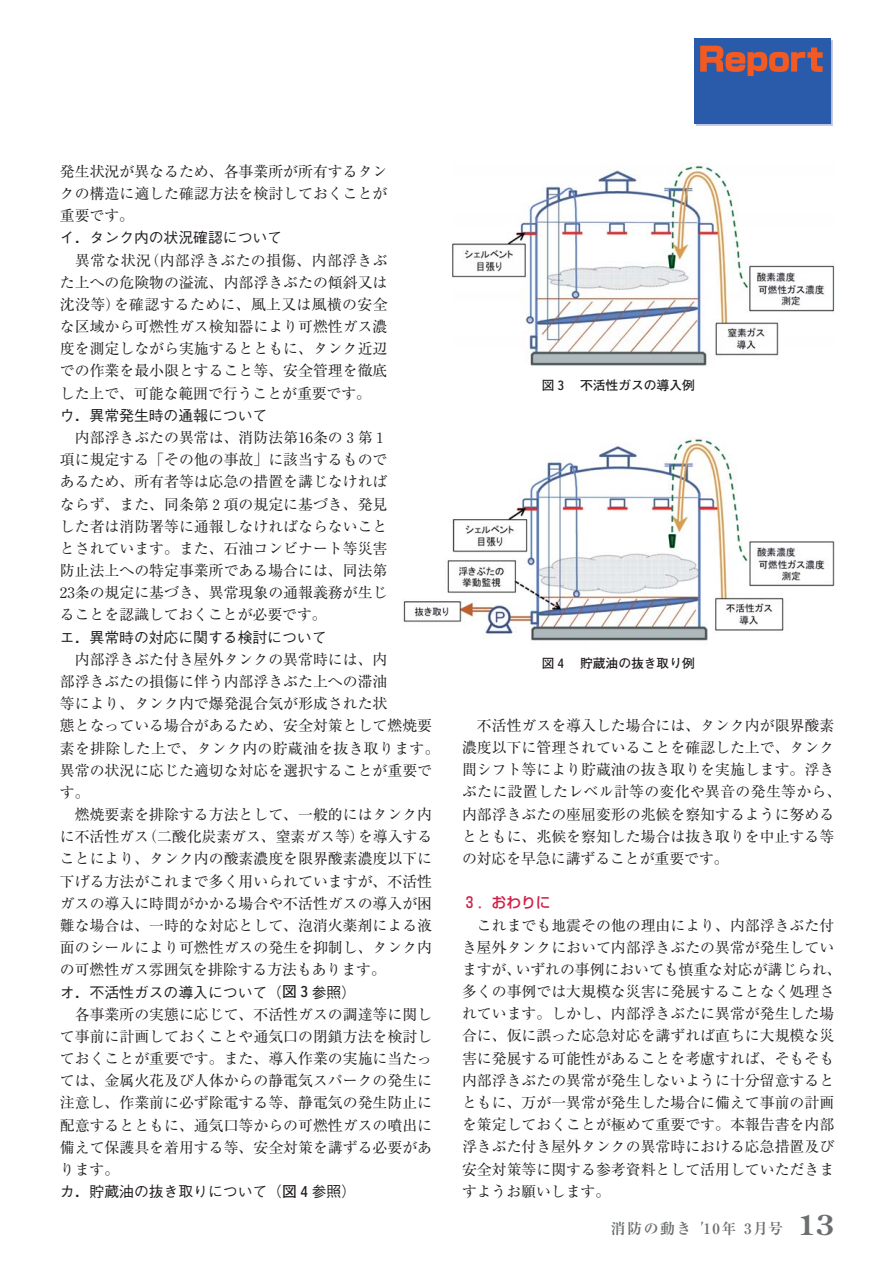
<style>
.page{position:relative;width:893px;height:1263px;background:#fff}
.page>*{position:absolute;margin:0;border:0;box-sizing:border-box;transform-origin:0 0}
.t1{font:14.85px/22.2px "Ryumin";color:#231f20;text-align:justify}
.t2{font:500 14.85px "Gothic BBB";letter-spacing:-.005em;color:#231f20}
.t3{font:700 14.85px "Ryumin";letter-spacing:.1em;color:#6c6e70}
.t4{font:500 14.85px "Shin Go";color:#d12149}
.t5{font:700 12.75px "Futo Go B101";color:#231f20}
.s1{font-family:"Futo Go B101";font-weight:700}
.s2{font-style:italic}
.s3{font-family:"Century Old Style";font-size:27.6px}
</style>
<div class="page">
<div style="left:694px;top:38px;width:136px;height:85px;background:#295baa"></div>
<svg style="left:696px;top:40px;width:136px;height:85px"></svg>
<img style="left:452px;top:164px;width:382px;height:202px">
<img style="left:403px;top:437px;width:431px;height:204px">
<p class="t1" style="left:60px;top:162px;width:329px">発生状況が異なるため、各事業所が所有するタンクの構造に適した確認方法を検討しておくことが重要です。</p>
<p class="t2" style="left:60px;top:232px;width:224px">イ．タンク内の状況確認について</p>
<p class="t1" style="left:60px;top:251px;width:329px;text-indent:15px">異常な状況（内部浮きぶたの損傷、内部浮きぶた上への危険物の溢流、内部浮きぶたの傾斜又は沈没等）を確認するために、風上又は風横の安全な区域から可燃性ガス検知器により可燃性ガス濃度を測定しながら実施するとともに、タンク近辺での作業を最小限とすること等、安全管理を徹底した上で、可能な範囲で行うことが重要です。</p>
<p class="t2" style="left:60px;top:410px;width:209px">ウ．異常発生時の通報について</p>
<p class="t1" style="left:60px;top:428px;width:329px;text-indent:15px">内部浮きぶたの異常は、消防法第16条の３第１項に規定する「その他の事故」に該当するものであるため、所有者等は応急の措置を講じなければならず、また、同条第２項の規定に基づき、発見した者は消防署等に通報しなければならないこととされています。また、石油コンビナート等災害防止法上への特定事業所である場合には、同法第23条の規定に基づき、異常現象の通報義務が生じることを認識しておくことが必要です。</p>
<p class="t2" style="left:60px;top:631px;width:268px">エ．異常時の対応に関する検討について</p>
<p class="t1" style="left:60px;top:650px;width:381px;text-align:left;text-indent:15px">内部浮きぶた付き屋外タンクの異常時には、内<br>部浮きぶたの損傷に伴う内部浮きぶた上への滞油<br>等により、タンク内で爆発混合気が形成された状<br>態となっている場合があるため、安全対策として燃焼要素を排除した上で、タンク内の貯蔵油を抜き取ります。異常の状況に応じた適切な対応を選択することが重要です。</p>
<p class="t1" style="left:60px;top:805px;width:374px;text-indent:15px">燃焼要素を排除する方法として、一般的にはタンク内に不活性ガス（二酸化炭素ガス、窒素ガス等）を導入することにより、タンク内の酸素濃度を限界酸素濃度以下に下げる方法がこれまで多く用いられていますが、不活性ガスの導入に時間がかかる場合や不活性ガスの導入が困難な場合は、一時的な対応として、泡消火薬剤による液面のシールにより可燃性ガスの発生を抑制し、タンク内の可燃性ガス雰囲気を排除する方法もあります。</p>
<p class="t2" style="left:60px;top:986px;width:298px">オ．不活性ガスの導入について（<span class="s1">図３</span>参照）</p>
<p class="t1" style="left:60px;top:1005px;width:374px;text-indent:15px">各事業所の実態に応じて、不活性ガスの調達等に関して事前に計画しておくことや通気口の閉鎖方法を検討しておくことが重要です。また、導入作業の実施に当たっては、金属火花及び人体からの静電気スパークの発生に注意し、作業前に必ず除電する等、静電気の発生防止に配意するとともに、通気口等からの可燃性ガスの噴出に備えて保護具を着用する等、安全対策を講ずる必要があります。</p>
<p class="t2" style="left:60px;top:1186px;width:298px">カ．貯蔵油の抜き取りについて（<span class="s1">図４</span>参照）</p>
<p class="t5" style="left:541px;top:380px;width:155px">図３　不活性ガスの導入例</p>
<p class="t5" style="left:541px;top:659px;width:155px">図４　貯蔵油の抜き取り例</p>
<p class="t1" style="left:462px;top:716px;width:381px;text-align:left;text-indent:15px">不活性ガスを導入した場合には、タンク内が限界酸素濃度以下に管理されていることを確認した上で、タンク間シフト等により貯蔵油の抜き取りを実施します。浮きぶたに設置したレベル計等の変化や異音の発生等から、内部浮きぶたの座屈変形の兆候を察知するように努めるとともに、兆候を察知した場合は抜き取りを中止する等の対応を早急に講ずることが重要です。</p>
<p class="t4" style="left:462px;top:897px;width:90px">３．おわりに</p>
<p class="t1" style="left:462px;top:916px;width:381px;text-align:left;text-indent:15px">これまでも地震その他の理由により、内部浮きぶた付き屋外タンクにおいて内部浮きぶたの異常が発生していますが、いずれの事例においても慎重な対応が講じられ、多くの事例では大規模な災害に発展することなく処理されています。しかし、内部浮きぶたに異常が発生した場合に、仮に誤った応急対応を講ずれば直ちに大規模な災害に発展する可能性があることを考慮すれば、そもそも内部浮きぶたの異常が発生しないように十分留意するとともに、万が一異常が発生した場合に備えて事前の計画を策定しておくことが極めて重要です。本報告書を内部浮きぶた付き屋外タンクの異常時における応急措置及び安全対策等に関する参考資料として活用していただきますようお願いします。</p>
<p class="t3" style="left:611px;top:1223px;width:225px">消防の動き <span class="s2">'</span>10年 3月号　<span class="s3">13</span></p>
</div>
